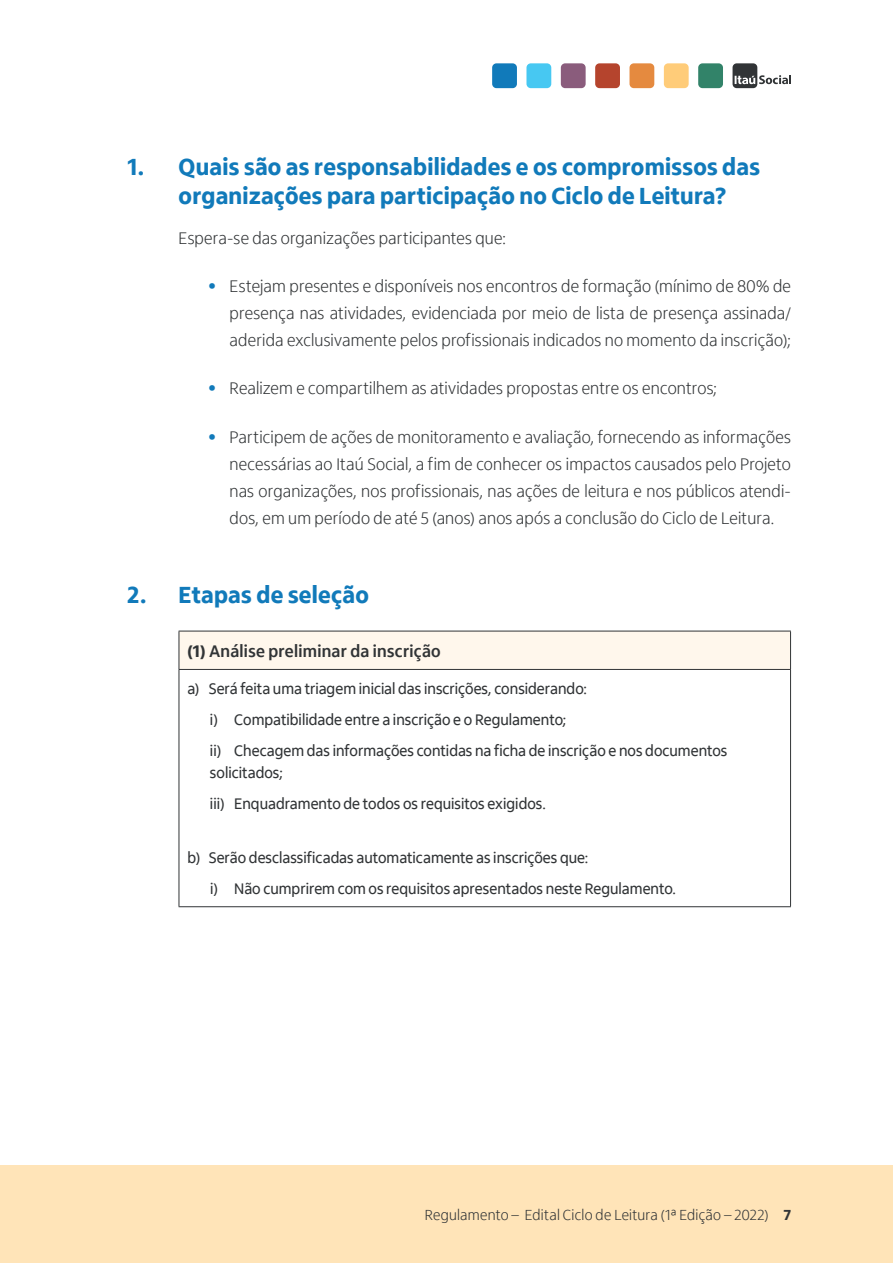
<style>
.page{position:relative;width:893px;height:1263px;background:#fff}
.page>*{position:absolute;margin:0;border:0;box-sizing:border-box;transform-origin:0 0}
.t1{font:800 24px/28.8px "Itau Display";letter-spacing:.01em;color:#117aba}
.t2{font:300 17.25px/27px "Itau Display";letter-spacing:.01em;color:#313436;text-align:justify}
.t3{font:700 17.25px "Itau Display";letter-spacing:.015em;color:#313436}
.t4{font:15.75px/31px "Itau Display";color:#313436}
.t5{font:300 15px "Itau Display";letter-spacing:.015em;color:#313436}
.s1{font-weight:800;font-size:21px;color:#117aba}
.s2{font-weight:800}
</style>
<div class="page">
<div style="left:179px;top:631px;width:611px;height:38px;background:#fff7ec"></div>
<hr style="left:790px;top:631px;width:1px;height:38px;background:#313436">
<hr style="left:179px;top:669px;width:612px;height:1px;background:#313436">
<hr style="left:790px;top:670px;width:1px;height:236px;background:#313436">
<hr style="left:179px;top:906px;width:612px;height:1px;background:#313436">
<hr style="left:179px;top:631px;width:612px;height:1px;background:#313436">
<hr style="left:179px;top:631px;width:1px;height:38px;background:#313436">
<hr style="left:179px;top:670px;width:1px;height:236px;background:#313436">
<div style="left:0;top:1165px;width:893px;height:98px;background:#ffe4b8"></div>
<svg style="left:732px;top:63px;width:59px;height:25px"></svg>
<div style="left:698px;top:63px;width:25px;height:25px;background:#328369;border-radius:4px"></div>
<div style="left:664px;top:63px;width:25px;height:25px;background:#ffcc79;border-radius:4px"></div>
<div style="left:629px;top:63px;width:25px;height:25px;background:#e58a3f;border-radius:4px"></div>
<div style="left:595px;top:63px;width:25px;height:25px;background:#b5442d;border-radius:4px"></div>
<div style="left:561px;top:63px;width:25px;height:25px;background:#8a5c7c;border-radius:4px"></div>
<div style="left:526px;top:63px;width:25px;height:25px;background:#47c8f2;border-radius:4px"></div>
<div style="left:492px;top:63px;width:25px;height:25px;background:#117aba;border-radius:4px"></div>
<h1 class="t1" style="left:179px;top:153px;width:583px;text-indent:-51px">1. Quais são as responsabilidades e os compromissos das organizações para participação no Ciclo de Leitura?</h1>
<p class="t2" style="left:178px;top:225px;width:329px">Espera-se das organizações participantes que:</p>
<p class="t2" style="left:230px;top:273px;width:563px;text-indent:-21px"><span class="s1">•</span> Estejam presentes e disponíveis nos encontros de formação (mínimo de 80% de presença nas atividades, evidenciada por meio de lista de presença assinada/ aderida exclusivamente pelos profissionais indicados no momento da inscrição);</p>
<p class="t2" style="left:208px;top:375px;width:510px"><span class="s1">•</span> Realizem e compartilhem as atividades propostas entre os encontros;</p>
<p class="t2" style="left:230px;top:424px;width:563px;text-indent:-21px"><span class="s1">•</span> Participem de ações de monitoramento e avaliação, fornecendo as informações necessárias ao Itaú Social, a fim de conhecer os impactos causados pelo Projeto nas organizações, nos profissionais, nas ações de leitura e nos públicos atendi&shy;dos, em um período de até 5 (anos) anos após a conclusão do Ciclo de Leitura.</p>
<h1 class="t1" style="left:128px;top:581px;width:243px">2. Etapas de seleção</h1>
<p class="t3" style="left:187px;top:641px;width:255px"><span class="s2">(1)</span> Análise preliminar da inscrição</p>
<p class="t4" style="left:210px;top:673px;width:519px;text-indent:-23px">a) Será feita uma triagem inicial das inscrições, considerando:<br>i) Compatibilidade entre a inscrição e o Regulamento;<br>ii) Checagem das informações contidas na ficha de inscrição e nos documentos</p>
<p class="t4" style="left:210px;top:758px;width:337px">solicitados;<br>iii) Enquadramento de todos os requisitos exigidos.</p>
<p class="t4" style="left:210px;top:842px;width:468px;text-indent:-23px">b) Serão desclassificadas automaticamente as inscrições que:<br>i) Não cumprirem com os requisitos apresentados neste Regulamento.</p>
<p class="t5" style="left:425px;top:1206px;width:367px">Regulamento – Edital Ciclo de Leitura (1ª Edição – 2022) <span class="s2">7</span></p>
</div>
